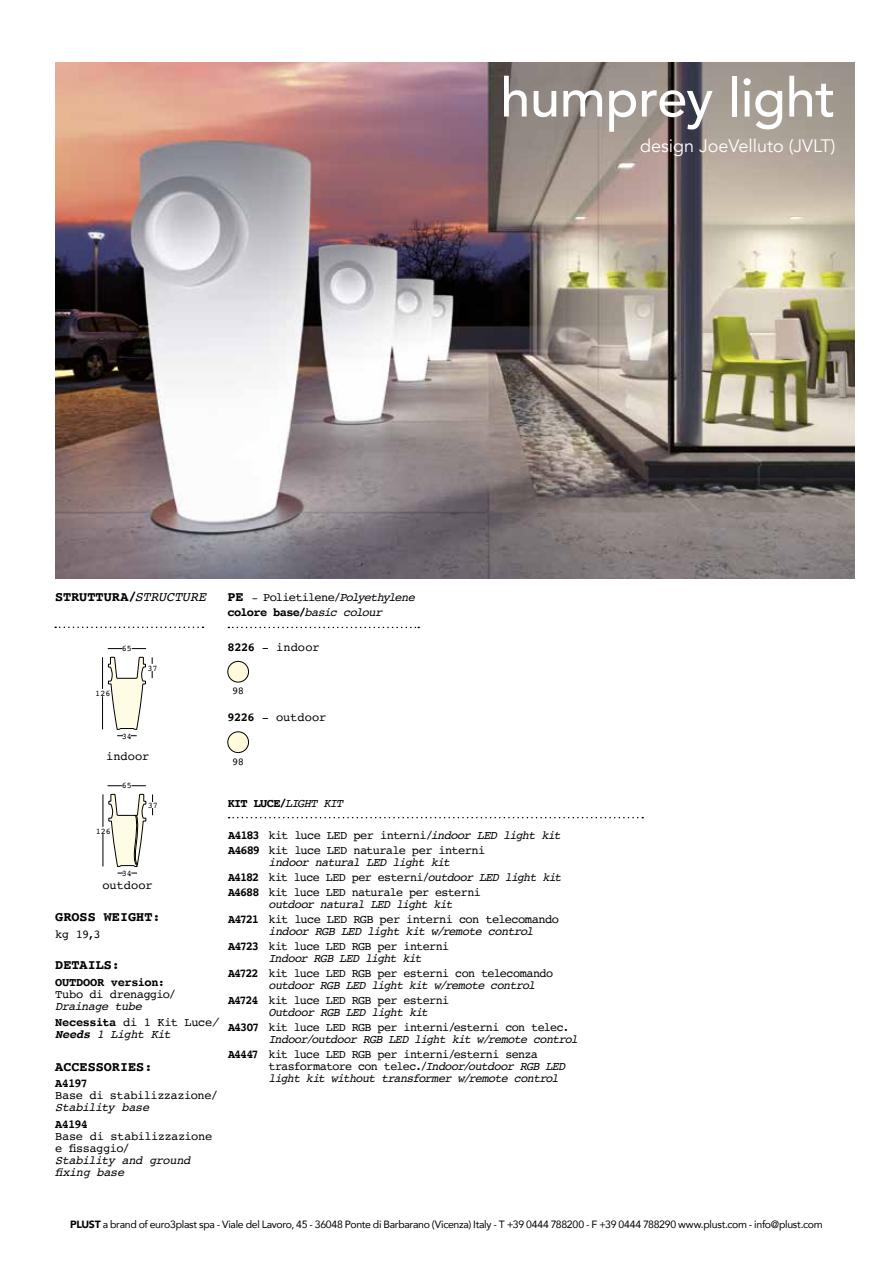
<style>
.page{position:relative;width:893px;height:1263px;background:#fff}
.page>*{position:absolute;margin:0;border:0;box-sizing:border-box;transform-origin:0 0}
.t1{font:500 54px "Avenir";letter-spacing:-.005em;color:#fff}
.t2{font:18px "Avenir";color:#fefefe}
.t3{font:700 13.5px "Courier";color:#000}
.t4{font:12px/15px "Courier";letter-spacing:-.05em;color:#000}
.t5{font:italic 12px/15px "Courier";letter-spacing:-.055em;color:#000}
.t6{font:700 12px "Courier";letter-spacing:-.05em;color:#000}
.t7{font:italic 12px/12px "Courier";letter-spacing:-.035em;color:#000}
.t8{font:12px "Courier";color:#000}
.t9{font:700 12px "Courier";letter-spacing:-.025em;color:#000}
.t10{font:10.5px "Avenir";letter-spacing:-.03em;color:#000}
.t11{font:10.5px "Courier";color:#000}
.t12{font:8.4px "Courier";color:#000}
.s1{font-weight:400;font-style:italic}
.s2{font-weight:700;font-style:normal}
.s3{font-style:normal}
.s4{font-weight:700}
.s5{font-weight:700;font-size:13.5px}
.s6{font-size:10.5px}
.s7{font-style:italic}
.s8{font-weight:900}
</style>
<div class="page">
<img style="left:55px;top:63px;width:800px;height:515px">
<svg style="left:229px;top:817px;width:414px;height:1px"></svg>
<svg style="left:55px;top:626px;width:148px;height:2px"></svg>
<svg style="left:228px;top:627px;width:191px;height:1px"></svg>
<div style="left:228px;top:661px;width:21px;height:21px;background:#fffbdc;border-radius:50%"></div>
<div style="left:228px;top:661px;width:21px;height:21px;border:1px solid #000;border-radius:50%"></div>
<div style="left:228px;top:732px;width:21px;height:20px;background:#fffbdc;border-radius:50%"></div>
<div style="left:228px;top:732px;width:21px;height:21px;border:1px solid #000;border-radius:50%"></div>
<hr style="left:102px;top:696px;width:1px;height:33px;background:#000">
<hr style="left:102px;top:657px;width:1px;height:32px;background:#000">
<svg style="left:108px;top:648px;width:14px;height:1px"></svg>
<svg style="left:132px;top:648px;width:14px;height:1px"></svg>
<svg style="left:108px;top:657px;width:38px;height:79px"></svg>
<hr style="left:103px;top:834px;width:1px;height:32px;background:#000">
<hr style="left:103px;top:794px;width:1px;height:33px;background:#000">
<svg style="left:108px;top:794px;width:38px;height:73px"></svg>
<svg style="left:108px;top:785px;width:14px;height:1px"></svg>
<svg style="left:131px;top:785px;width:15px;height:1px"></svg>
<h1 class="t1" style="left:500px;top:51px;width:337px">humprey light</h1>
<h2 class="t2" style="left:640px;top:135px;width:197px">design JoeVelluto (JVLT)</h2>
<p class="t3" style="left:55px;top:586px;width:152px">STRUTTURA/<span class="s1">STRUCTURE</span></p>
<p class="t12" style="left:122px;top:642px;width:12px">65</p>
<p class="t12" style="left:95px;top:687px;width:17px">126</p>
<p class="t12" style="left:122px;top:729px;width:12px">34</p>
<p class="t12" style="left:147px;top:661px;width:12px">37</p>
<p class="t4" style="left:106px;top:748px;width:45px">indoor</p>
<p class="t12" style="left:122px;top:779px;width:12px">65</p>
<p class="t12" style="left:96px;top:824px;width:17px">126</p>
<p class="t12" style="left:122px;top:866px;width:12px">34</p>
<p class="t12" style="left:148px;top:799px;width:12px">37</p>
<p class="t8" style="left:102px;top:876px;width:52px">outdoor</p>
<p class="t12" style="left:122px;top:905px;width:12px">65</p>
<p class="t3" style="left:55px;top:906px;width:107px">GROSS WEIGHT:</p>
<p class="t4" style="left:55px;top:926px;width:47px">kg 19,3</p>
<p class="t3" style="left:55px;top:954px;width:66px">DETAILS:</p>
<p class="t9" style="left:55px;top:972px;width:111px">OUTDOOR version:</p>
<p class="t4" style="left:55px;top:986px;width:122px">Tubo di drenaggio/</p>
<p class="t5" style="left:55px;top:997px;width:165px;line-height:16.5px">Drainage tube<br><span class="s2">Necessita</span> <span class="s3">di 1 Kit Luce</span>/</p>
<p class="t5" style="left:55px;top:1027px;width:117px"><span class="s4">Needs</span> 1 Light Kit</p>
<p class="t12" style="left:122px;top:993px;width:12px">34</p>
<p class="t3" style="left:55px;top:1055px;width:99px">ACCESSORIES:</p>
<p class="t6" style="left:55px;top:1073px;width:34px">A4197</p>
<p class="t4" style="left:55px;top:1087px;width:164px">Base di stabilizzazione/</p>
<p class="t5" style="left:55px;top:1099px;width:95px">Stability base</p>
<p class="t6" style="left:55px;top:1114px;width:34px">A4194</p>
<p class="t4" style="left:55px;top:1129px;width:158px;line-height:12px">Base di stabilizzazione e fissaggio/</p>
<p class="t7" style="left:55px;top:1153px;width:137px">Stability and ground fixing base</p>
<p class="t4" style="left:228px;top:589px;width:189px"><span class="s5">PE</span> <span class="s6">-</span> Polietilene/<span class="s7">Polyethylene</span></p>
<p class="t4" style="left:228px;top:639px;width:93px"><span class="s4">8226</span> - indoor</p>
<p class="t11" style="left:232px;top:683px;width:14px">98</p>
<p class="t8" style="left:228px;top:708px;width:100px"><span class="s4">9226</span> - outdoor</p>
<p class="t11" style="left:232px;top:753px;width:14px">98</p>
<p class="t6" style="left:228px;top:603px;width:156px">colore base/<span class="s1">basic colour</span></p>
<p class="t6" style="left:228px;top:793px;width:117px">KIT LUCE/<span class="s1">LIGHT KIT</span></p>
<p class="t4" style="left:228px;top:827px;width:334px"><span class="s4">A4183</span> kit luce LED per interni/<span class="s7">indoor LED light kit<br></span><span class="s4">A4689</span> kit luce LED naturale per interni</p>
<p class="t4" style="left:228px;top:854px;width:335px;text-indent:40px"><span class="s7">indoor natural LED light kit<br></span><span class="s4">A4182</span> kit luce LED per esterni/<span class="s7">outdoor LED light kit<br></span><span class="s4">A4688</span> kit luce LED naturale per esterni</p>
<p class="t4" style="left:228px;top:896px;width:333px;text-indent:40px"><span class="s7">outdoor natural LED light kit<br></span><span class="s4">A4721</span> kit luce LED RGB per interni con telecomando</p>
<p class="t5" style="left:228px;top:923px;width:307px;text-indent:40px">indoor RGB LED light kit w/remote control<br><span class="s2">A4723</span> <span class="s3">kit luce LED RGB per interni</span></p>
<p class="t4" style="left:228px;top:950px;width:327px;text-indent:41px"><span class="s7">Indoor RGB LED light kit<br></span><span class="s4">A4722</span> kit luce LED RGB per esterni con telecomando</p>
<p class="t5" style="left:228px;top:977px;width:309px;text-indent:41px">outdoor RGB LED light kit w/remote control<br><span class="s2">A4724</span> <span class="s3">kit luce LED RGB per esterni</span></p>
<p class="t4" style="left:228px;top:1004px;width:343px;text-indent:41px"><span class="s7">Outdoor RGB LED light kit<br></span><span class="s4">A4307</span> kit luce LED RGB per interni/esterni con telec.</p>
<p class="t5" style="left:228px;top:1031px;width:351px;text-indent:41px">Indoor/outdoor RGB LED light kit w/remote control<br><span class="s2">A4447</span> <span class="s3">kit luce LED RGB per interni/esterni senza</span></p>
<p class="t5" style="left:269px;top:1060px;width:298px;line-height:12px"><span class="s3">trasformatore con telec./</span>Indoor/outdoor RGB LED light kit without transformer w/remote control</p>
<p class="t10" style="left:70px;top:1216px;width:754px"><span class="s8">PLUST</span> a brand of euro3plast spa - Viale del Lavoro, 45 - 36048 Ponte di Barbarano (Vicenza) Italy - T +39 0444 788200 - F +39 0444 788290 www.plust.com - info@plust.com</p>
</div>
